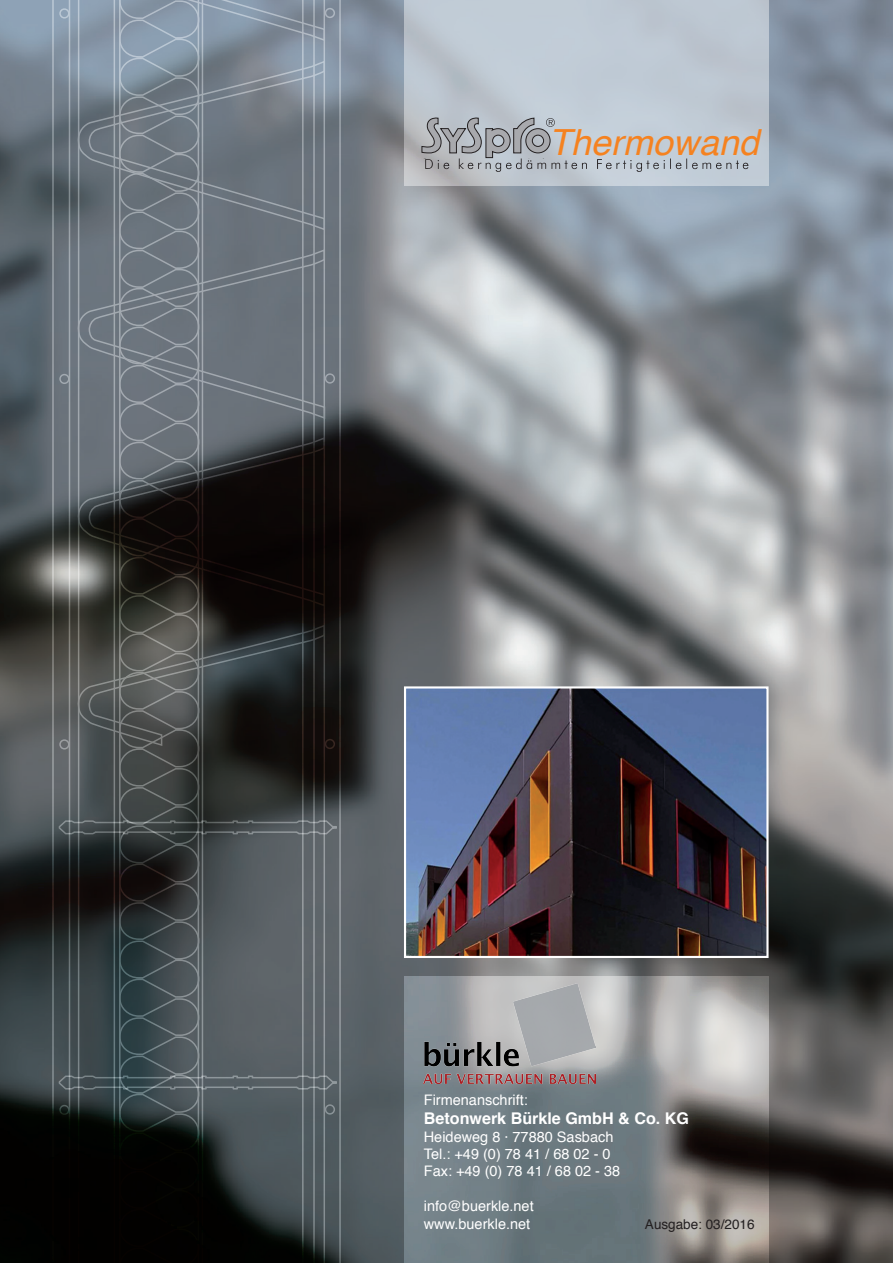
<style>
.page{position:relative;width:893px;height:1263px;background:#fff}
.page>*{position:absolute;margin:0;border:0;box-sizing:border-box;transform-origin:0 0}
.t1{font:italic 36px "Helvetica";color:#f58220}
.t2{font:700 16.2px "Helvetica";color:#fff}
.t3{font:14.55px/17.4px "Helvetica";color:#fff}
.t4{font:13.5px "Helvetica";color:#231f20}
</style>
<div class="page">
<img style="left:0;top:0;width:893px;height:1263px">
<svg style="left:404px;top:976px;width:364px;height:287px;background:#818689"></svg>
<svg style="left:404px;top:0;width:364px;height:185px;background:#bec7d1"></svg>
<img style="left:407px;top:689px;width:359px;height:266px">
<div style="left:404px;top:686px;width:365px;height:272px;border:2px solid #fff"></div>
<svg style="left:118px;top:42px;width:82px;height:1221px;background:#32383a"></svg>
<hr style="left:78px;top:0;width:1px;height:1263px;background:#fff">
<hr style="left:69px;top:0;width:1px;height:1263px;background:#fff">
<hr style="left:52px;top:0;width:2px;height:1263px;background:#fff">
<hr style="left:324px;top:0;width:1px;height:1263px;background:#fff">
<hr style="left:313px;top:0;width:2px;height:1263px;background:#fff">
<div style="left:325px;top:8px;width:10px;height:10px;border:2px solid #fff;border-radius:50%"></div>
<div style="left:325px;top:373px;width:10px;height:11px;border:2px solid #fff;border-radius:50%"></div>
<div style="left:325px;top:739px;width:10px;height:10px;border:2px solid #fff;border-radius:50%"></div>
<div style="left:325px;top:1104px;width:10px;height:10px;border:2px solid #fff;border-radius:50%"></div>
<hr style="left:339px;top:0;width:2px;height:1263px;background:#fff">
<hr style="left:302px;top:0;width:2px;height:1263px;background:#fff">
<div style="left:59px;top:8px;width:11px;height:11px;border:2px solid #fff;border-radius:50%"></div>
<div style="left:59px;top:374px;width:11px;height:10px;border:2px solid #fff;border-radius:50%"></div>
<div style="left:59px;top:739px;width:11px;height:10px;border:2px solid #fff;border-radius:50%"></div>
<div style="left:59px;top:1105px;width:11px;height:10px;border:2px solid #fff;border-radius:50%"></div>
<hr style="left:114px;top:0;width:1px;height:1263px;background:#fff">
<hr style="left:119px;top:0;width:2px;height:1263px;background:#fff">
<hr style="left:202px;top:0;width:1px;height:1263px;background:#fff">
<hr style="left:198px;top:0;width:1px;height:1263px;background:#fff">
<svg style="left:77px;top:0;width:249px;height:42px;background:#8a99a9"></svg>
<svg style="left:77px;top:59px;width:249px;height:172px;background:#737d86"></svg>
<svg style="left:77px;top:248px;width:249px;height:172px;background:#707881"></svg>
<svg style="left:77px;top:436px;width:249px;height:172px;background:#282727"></svg>
<svg style="left:77px;top:623px;width:249px;height:124px;background:#3e4040"></svg>
<svg style="left:58px;top:819px;width:280px;height:17px;background:#505658"></svg>
<svg style="left:58px;top:1074px;width:280px;height:17px;background:#586368"></svg>
<svg style="left:421px;top:117px;width:333px;height:55px;background:#b3bbc3"></svg>
<img style="left:424px;top:984px;width:171px;height:100px">
<h1 class="t1" style="left:549px;top:114px;width:212px">Thermowand</h1>
<p class="t3" style="left:424px;top:1091px;width:106px">Firmenanschrift:</p>
<p class="t2" style="left:424px;top:1105px;width:267px">Betonwerk Bürkle GmbH &amp; Co. KG</p>
<p class="t3" style="left:424px;top:1128px;width:198px">Heideweg 8 · 77880 Sasbach<br>Tel.: +49 (0) 78 41 / 68 02 - 0<br>Fax: +49 (0) 78 41 / 68 02 - 38</p>
<p class="t3" style="left:424px;top:1198px;width:111px">info@buerkle.net www.buerkle.net</p>
<p class="t4" style="left:714px;top:1213px;width:9px">1</p>
<p class="t4" style="left:747px;top:1213px;width:9px">4</p>
<p class="t4" style="left:645px;top:1213px;width:111px">Ausgabe: 03/2016</p>
</div>
